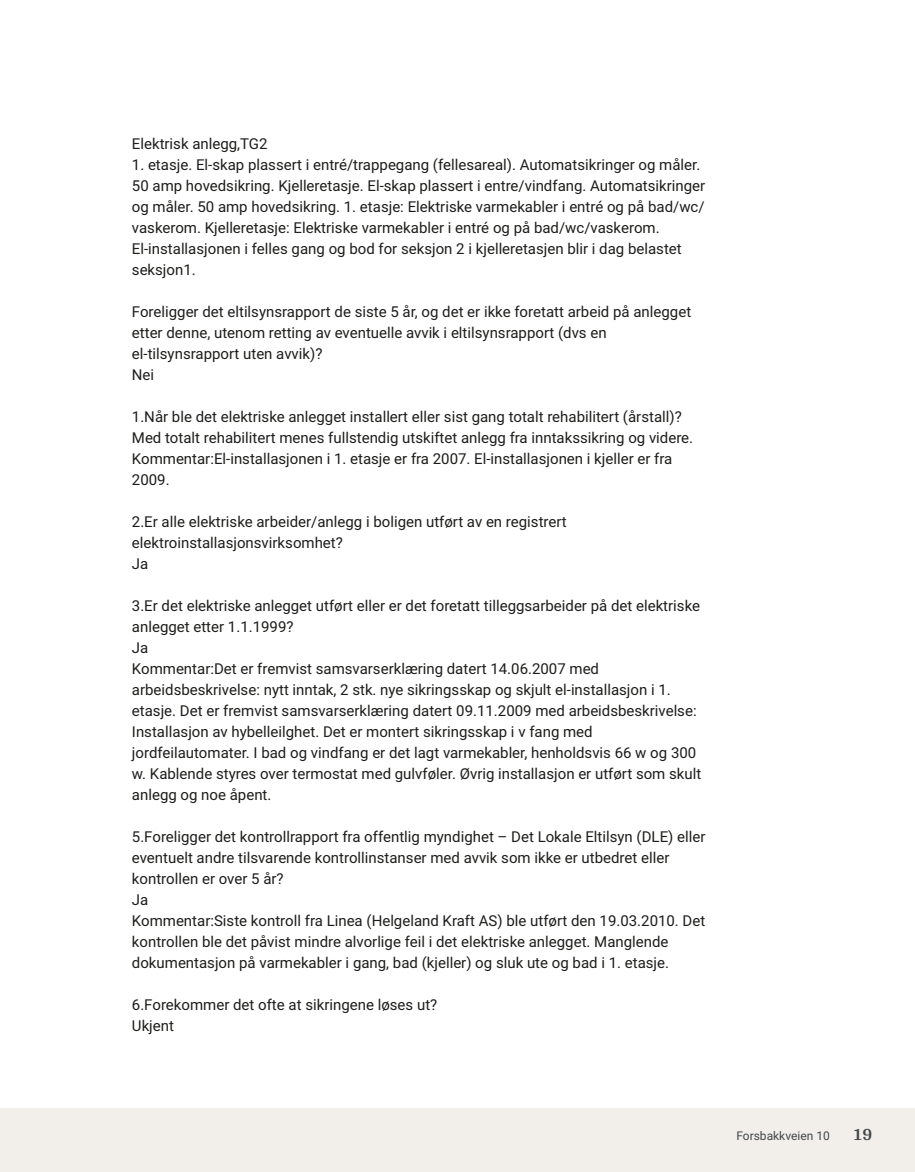
<style>
.page{position:relative;width:915px;height:1172px;background:#fff}
.page>*{position:absolute;margin:0;border:0;box-sizing:border-box;transform-origin:0 0}
.t1{font:700 18px "Arya";color:#414749}
.t2{font:15px/21px "Roboto Vitec";color:#1d1d1b}
.t3{font:12px "Roboto Vitec";color:#414749}
</style>
<div class="page">
<div style="left:0;top:1108px;width:914px;height:64px;background:#f2eeea"></div>
<p class="t2" style="left:132px;top:132px;width:137px">Elektrisk anlegg,TG2</p>
<p class="t2" style="left:132px;top:153px;width:574px">1. etasje. El‑skap plassert i entré/trappegang (fellesareal). Automatsikringer og måler.<br>50 amp hovedsikring. Kjelleretasje. El‑skap plassert i entre/vindfang. Automatsikringer og måler. 50 amp hovedsikring. 1. etasje: Elektriske varmekabler i entré og på bad/wc/ vaskerom. Kjelleretasje: Elektriske varmekabler i entré og på bad/wc/vaskerom.<br>El‑installasjonen i felles gang og bod for seksjon 2 i kjelleretasjen blir i dag belastet seksjon1.</p>
<p class="t2" style="left:132px;top:300px;width:560px">Foreligger det eltilsynsrapport de siste 5 år, og det er ikke foretatt arbeid på anlegget etter denne, utenom retting av eventuelle avvik i eltilsynsrapport (dvs en el‑tilsynsrapport uten avvik)?<br>Nei</p>
<p class="t2" style="left:132px;top:405px;width:562px">1.Når ble det elektriske anlegget installert eller sist gang totalt rehabilitert (årstall)?<br>Med totalt rehabilitert menes fullstendig utskiftet anlegg fra inntakssikring og videre.<br>Kommentar:El‑installasjonen i 1. etasje er fra 2007. El‑installasjonen i kjeller er fra 2009.</p>
<p class="t2" style="left:132px;top:510px;width:436px">2.Er alle elektriske arbeider/anlegg i boligen utført av en registrert elektroinstallasjonsvirksomhet?<br>Ja</p>
<p class="t2" style="left:132px;top:594px;width:570px">3.Er det elektriske anlegget utført eller er det foretatt tilleggsarbeider på det elektriske anlegget etter 1.1.1999?<br>Ja<br>Kommentar:Det er fremvist samsvarserklæring datert 14.06.2007 med arbeidsbeskrivelse: nytt inntak, 2 stk. nye sikringsskap og skjult el‑installasjon i 1. etasje. Det er fremvist samsvarserklæring datert 09.11.2009 med arbeidsbeskrivelse:<br>Installasjon av hybelleilghet. Det er montert sikringsskap i v fang med jordfeilautomater. I bad og vindfang er det lagt varmekabler, henholdsvis 66 w og 300 w. Kablende styres over termostat med gulvføler. Øvrig installasjon er utført som skult anlegg og noe åpent.</p>
<p class="t2" style="left:132px;top:825px;width:575px">5.Foreligger det kontrollrapport fra offentlig myndighet – Det Lokale Eltilsyn (DLE) eller eventuelt andre tilsvarende kontrollinstanser med avvik som ikke er utbedret eller kontrollen er over 5 år?<br>Ja<br>Kommentar:Siste kontroll fra Linea (Helgeland Kraft AS) ble utført den 19.03.2010. Det kontrollen ble det påvist mindre alvorlige feil i det elektriske anlegget. Manglende dokumentasjon på varmekabler i gang, bad (kjeller) og sluk ute og bad i 1. etasje.</p>
<p class="t2" style="left:132px;top:993px;width:307px">6.Forekommer det ofte at sikringene løses ut?<br>Ukjent</p>
<p class="t3" style="left:736px;top:1127px;width:95px">Forsbakkveien 10</p>
<p class="t1" style="left:852px;top:1123px;width:21px">19</p>
</div>
